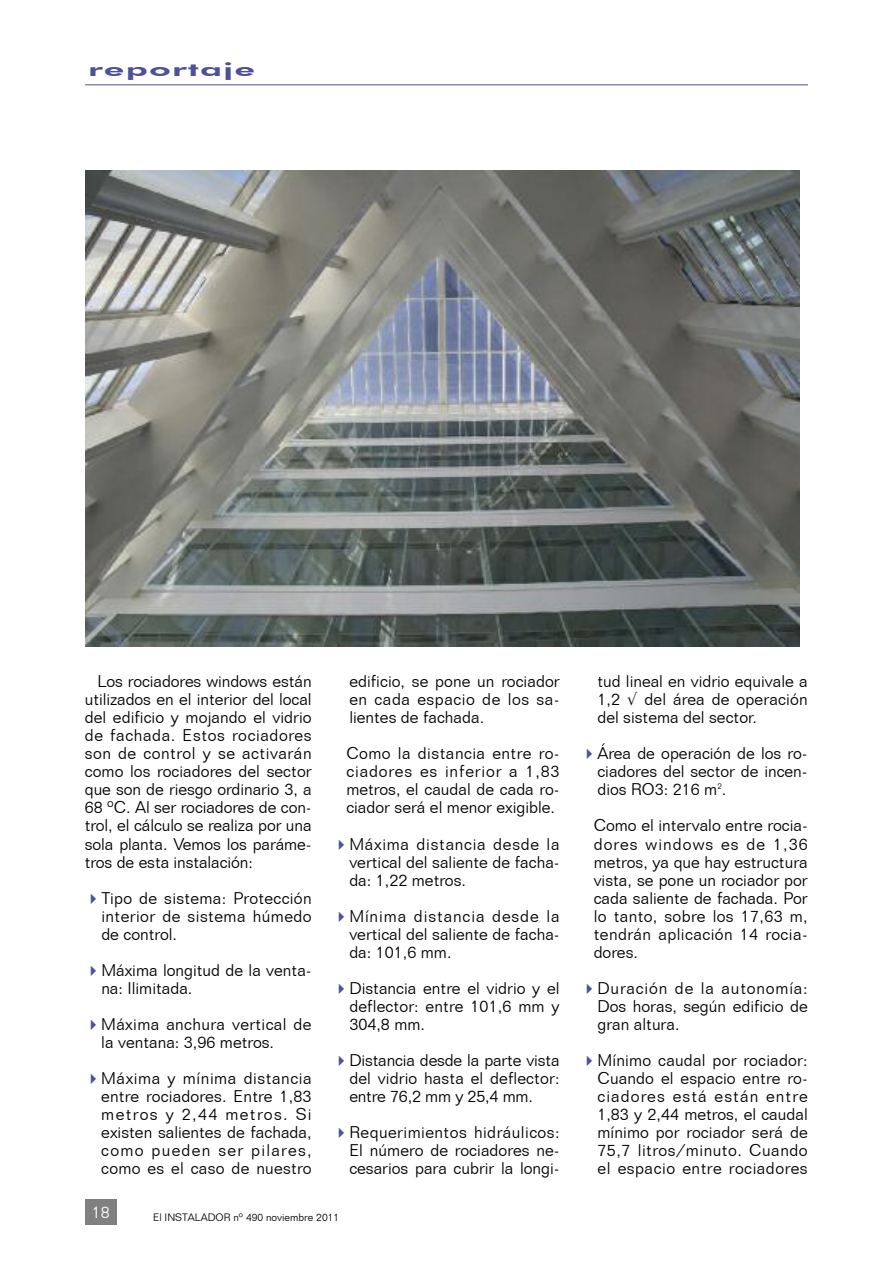
<style>
.page{position:relative;width:893px;height:1263px;background:#fff}
.page>*{position:absolute;margin:0;border:0;box-sizing:border-box;transform-origin:0 0}
.t1{font:800 18px "Futura BT";letter-spacing:.03em;color:#4f4f9a;scale:2 1}
.t2{font:300 16.5px/18px "Folio BT";color:#000;text-align:justify}
.t3{font:300 16.5px/18px "Folio BT";letter-spacing:.02em;color:#000}
.t4{font:300 16.5px "Folio BT";color:#fff}
.t5{font:300 10.5px "Folio BT";color:#000}
.s1{color:#4f4f9a}
</style>
<div class="page">
<div style="left:85px;top:1199px;width:32px;height:26px;background:#808080"></div>
<hr style="left:85px;top:85px;width:723px;height:1px;background:#4f4f9a">
<img style="left:85px;top:170px;width:714px;height:476px">
<p class="t1" style="left:88px;top:59px;width:85px">reportaje</p>
<p class="t2" style="left:85px;top:672px;width:228px;text-indent:13px">Los rociadores windows están utilizados en el interior del local del edificio y mojando el vidrio de fachada. Estos rociadores son de control y se activarán como los rociadores del sector que son de riesgo ordinario 3, a 68 ºC. Al ser rociadores de con&shy;trol, el cálculo se realiza por una sola planta. Vemos los paráme&shy;tros de esta instalación:</p>
<p class="t2" style="left:101px;top:889px;width:212px;text-indent:-16px"><span class="s1">✔</span>Tipo de sistema: Protección interior de sistema húmedo de control.</p>
<p class="t2" style="left:101px;top:961px;width:212px;text-indent:-16px"><span class="s1">✔</span>Máxima longitud de la venta&shy;na: Ilimitada.</p>
<p class="t3" style="left:101px;top:1015px;width:212px;text-indent:-16px"><span class="s1">✔</span>Máxima anchura vertical de la ventana: 3,96 metros.</p>
<p class="t2" style="left:101px;top:1069px;width:212px;text-indent:-16px"><span class="s1">✔</span>Máxima y mínima distancia entre rociadores. Entre 1,83 metros y 2,44 metros. Si existen salientes de fachada, como pueden ser pilares, como es el caso de nuestro</p>
<p class="t2" style="left:349px;top:672px;width:212px">edificio, se pone un rociador en cada espacio de los sa&shy;lientes de fachada.</p>
<p class="t2" style="left:346px;top:744px;width:215px">Como la distancia entre ro&shy;ciadores es inferior a 1,83 metros, el caudal de cada ro&shy;ciador será el menor exigible.</p>
<p class="t2" style="left:349px;top:834px;width:212px;text-indent:-17px"><span class="s1">✔</span>Máxima distancia desde la vertical del saliente de facha&shy;da: 1,22 metros.</p>
<p class="t2" style="left:349px;top:907px;width:212px;text-indent:-17px"><span class="s1">✔</span>Mínima distancia desde la vertical del saliente de facha&shy;da: 101,6 mm.</p>
<p class="t2" style="left:349px;top:979px;width:212px;text-indent:-16px"><span class="s1">✔</span>Distancia entre el vidrio y el deflector: entre 101,6 mm y 304,8 mm.</p>
<p class="t2" style="left:349px;top:1051px;width:212px;text-indent:-16px"><span class="s1">✔</span>Distancia desde la parte vista del vidrio hasta el deflector: entre 76,2 mm y 25,4 mm.</p>
<p class="t2" style="left:349px;top:1123px;width:212px;text-indent:-17px"><span class="s1">✔</span>Requerimientos hidráulicos:<br>El número de rociadores ne&shy;cesarios para cubrir la longi-</p>
<p class="t4" style="left:92px;top:1202px;width:20px">18</p>
<p class="t5" style="left:153px;top:1211px;width:188px">El INSTALADOR nº 490 noviembre 2011</p>
<p class="t2" style="left:597px;top:672px;width:212px">tud lineal en vidrio equivale a 1,2 √ del área de operación del sistema del sector.</p>
<p class="t2" style="left:597px;top:744px;width:212px;text-indent:-16px"><span class="s1">✔</span>Área de operación de los ro&shy;ciadores del sector de incen&shy;dios RO3: 216 m<sup>2</sup>.</p>
<p class="t2" style="left:594px;top:816px;width:216px">Como el intervalo entre rocia&shy;dores windows es de 1,36 metros, ya que hay estructura vista, se pone un rociador por cada saliente de fachada. Por lo tanto, sobre los 17,63 m, tendrán aplicación 14 rocia&shy;dores.</p>
<p class="t2" style="left:597px;top:979px;width:212px;text-indent:-17px"><span class="s1">✔</span>Duración de la autonomía:<br>Dos horas, según edificio de gran altura.</p>
<p class="t2" style="left:597px;top:1051px;width:212px;text-indent:-16px"><span class="s1">✔</span>Mínimo caudal por rociador:<br>Cuando el espacio entre ro&shy;ciadores está están entre 1,83 y 2,44 metros, el caudal mínimo por rociador será de 75,7 litros/minuto. Cuando el espacio entre rociadores</p>
</div>
